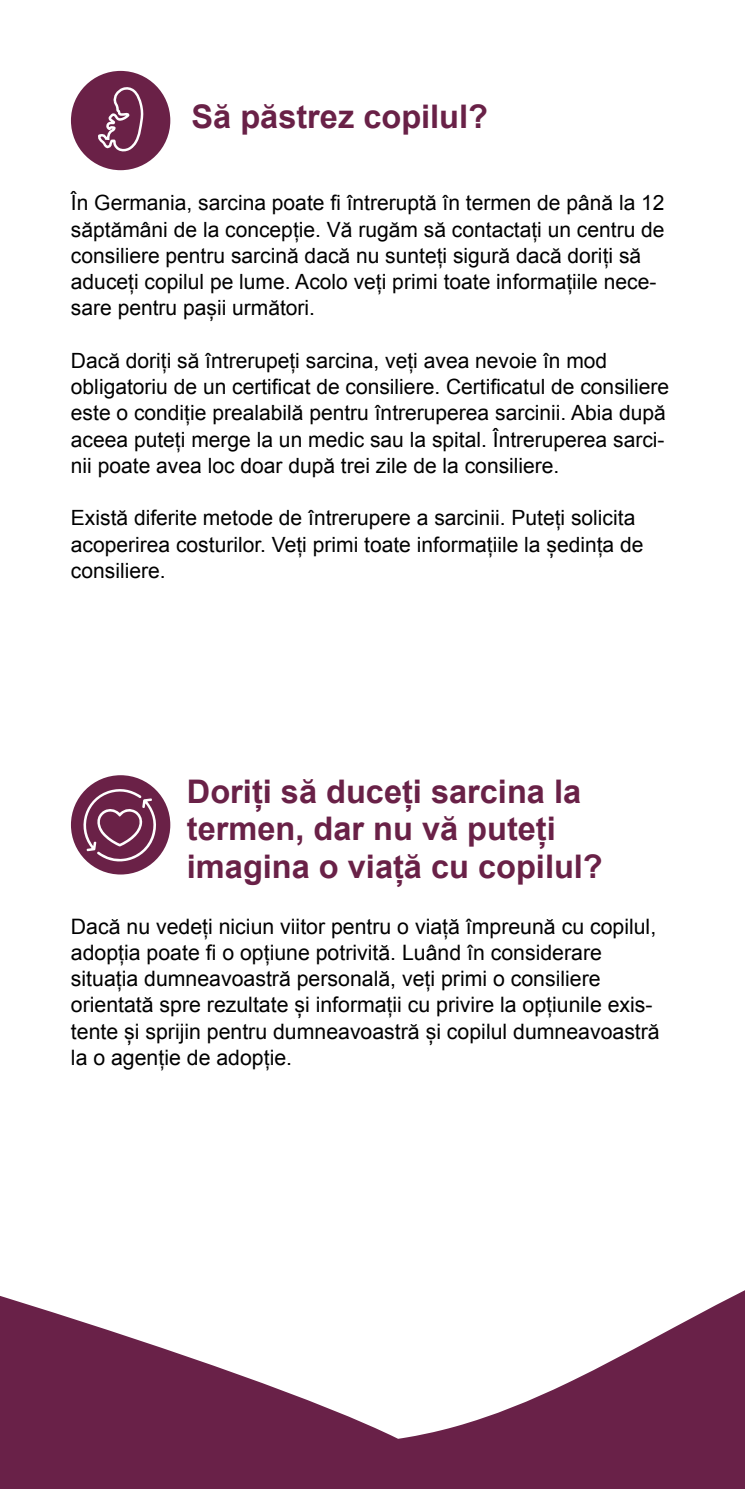
<style>
.page{position:relative;width:745px;height:1489px;background:#fff}
.page>*{position:absolute;margin:0;border:0;box-sizing:border-box;transform-origin:0 0}
.H3_H3{font:700 32.5px/37.5px "Arial";color:#692147}
.t1{font:21.25px/26.2px "Arial";color:#000}
.t2{font:21px/26.2px "Arial";color:#000}
</style>
<div class="page">
<div style="left:71px;top:71px;width:99px;height:99px;background:#6a2147;border-radius:50%"></div>
<svg style="left:98px;top:87px;width:46px;height:65px"></svg>
<div style="left:71px;top:775px;width:99px;height:99px;background:#6a2147;border-radius:50%"></div>
<svg style="left:75px;top:787px;width:83px;height:75px"></svg>
<svg style="left:0;top:1290px;width:744px;height:198px;fill:#692148"></svg>
<h1 class="H3_H3" style="left:191px;top:98px;width:298px">Să păstrez copilul?</h1>
<p class="t2" style="left:71px;top:190px;width:594px">În Germania, sarcina poate fi întreruptă în termen de până la 12 săptămâni de la concepție. Vă rugăm să contactați un centru de consiliere pentru sarcină dacă nu sunteți sigură dacă doriți să aduceți copilul pe lume. Acolo veți primi toate informațiile nece&shy;sare pentru pașii următori.</p>
<p class="t2" style="left:71px;top:347px;width:599px">Dacă doriți să întrerupeți sarcina, veți avea nevoie în mod obligatoriu de un certificat de consiliere. Certificatul de consiliere este o condiție prealabilă pentru întreruperea sarcinii. Abia după aceea puteți merge la un medic sau la spital. Întreruperea sarci&shy;nii poate avea loc doar după trei zile de la consiliere.</p>
<p class="t2" style="left:71px;top:505px;width:573px">Există diferite metode de întrerupere a sarcinii. Puteți solicita acoperirea costurilor. Veți primi toate informațiile la ședința de consiliere.</p>
<h3 class="H3_H3" style="left:187px;top:773px;width:417px">Doriți să duceți sarcina la termen, dar nu vă puteți imagina o viață cu copilul?</h3>
<p class="t1" style="left:71px;top:913px;width:590px">Dacă nu vedeți niciun viitor pentru o viață împreună cu copilul, adopția poate fi o opțiune potrivită. Luând în considerare situația dumneavoastră personală, veți primi o consiliere orientată spre rezultate și informații cu privire la opțiunile exis&shy;tente și sprijin pentru dumneavoastră și copilul dumneavoastră la o agenție de adopție.</p>
</div>
